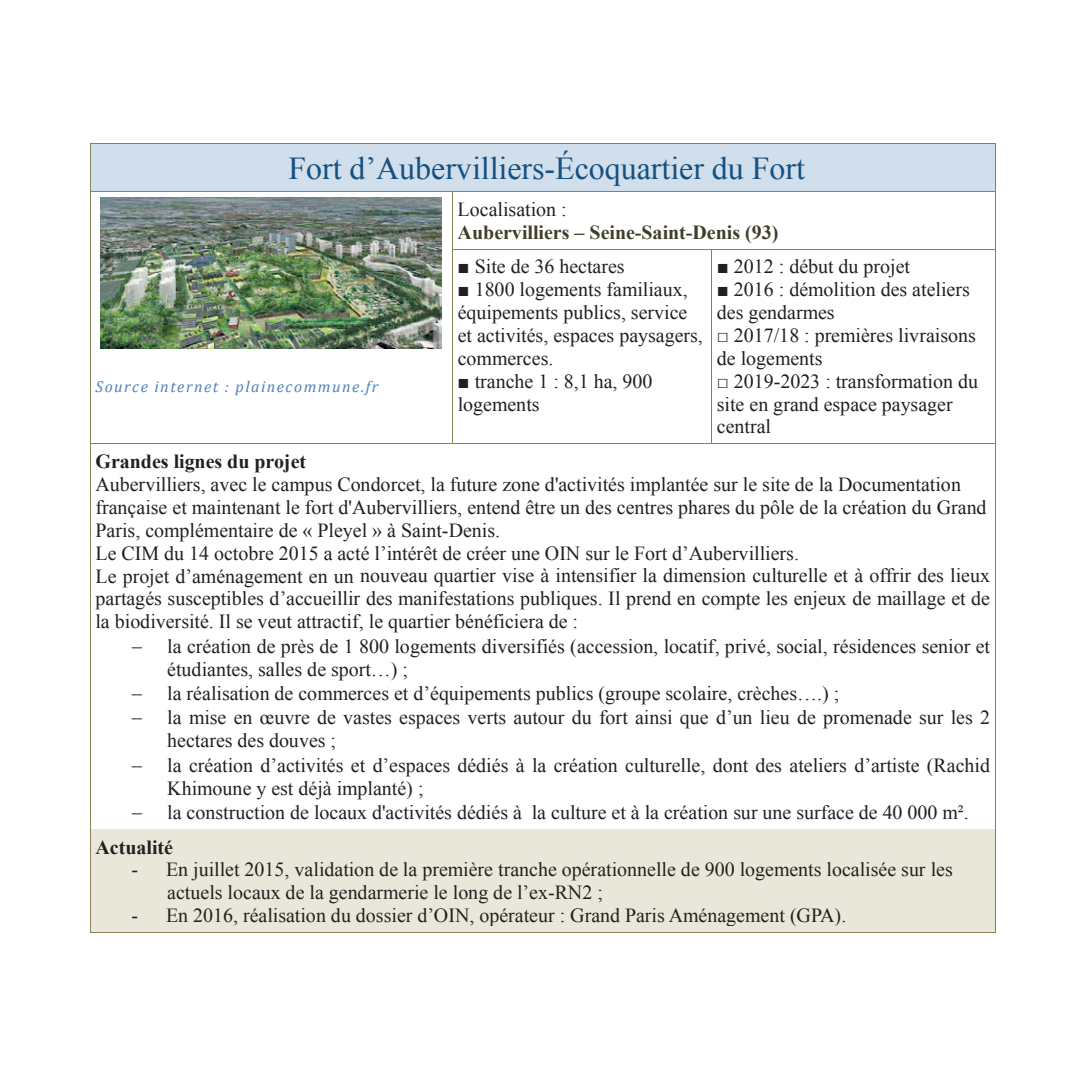
<style>
.page{position:relative;width:1078px;height:1078px;background:#fff}
.page>*{position:absolute;margin:0;border:0;box-sizing:border-box;transform-origin:0 0}
.t1{font:32px "Times New Roman";color:#155082}
.t2{font:20px/23px "Times New Roman";color:#231f20}
.t3{font:700 20px "Times New Roman";color:#403e28}
.t4{font:700 20px "Times New Roman";color:#231f20}
.t5{font:italic 15.8px "Cambria";letter-spacing:.095em;color:#4c81bd}
</style>
<div class="page">
<div style="left:90px;top:149px;width:5px;height:37px;background:#d0dfeb"></div>
<div style="left:989px;top:149px;width:6px;height:37px;background:#d0dfeb"></div>
<div style="left:95px;top:149px;width:894px;height:37px;background:#d0dfeb"></div>
<hr style="left:91px;top:143px;width:904px;height:1px;background:#888356">
<div style="left:91px;top:144px;width:904px;height:5px;background:#d0dfeb"></div>
<div style="left:90px;top:186px;width:905px;height:5px;background:#d0dfeb"></div>
<hr style="left:90px;top:149px;width:1px;height:42px;background:#888356">
<hr style="left:995px;top:149px;width:1px;height:42px;background:#888356">
<hr style="left:91px;top:191px;width:361px;height:1px;background:#888356">
<hr style="left:452px;top:191px;width:543px;height:1px;background:#888356">
<hr style="left:90px;top:197px;width:1px;height:52px;background:#888356">
<hr style="left:452px;top:197px;width:1px;height:52px;background:#888356">
<hr style="left:995px;top:197px;width:1px;height:52px;background:#888356">
<hr style="left:452px;top:249px;width:259px;height:1px;background:#888356">
<hr style="left:711px;top:249px;width:284px;height:1px;background:#888356">
<hr style="left:90px;top:255px;width:1px;height:188px;background:#888356">
<hr style="left:452px;top:255px;width:1px;height:188px;background:#888356">
<hr style="left:711px;top:255px;width:1px;height:188px;background:#888356">
<hr style="left:995px;top:255px;width:1px;height:188px;background:#888356">
<hr style="left:91px;top:443px;width:361px;height:1px;background:#888356">
<hr style="left:452px;top:443px;width:259px;height:1px;background:#888356">
<hr style="left:711px;top:443px;width:284px;height:1px;background:#888356">
<hr style="left:90px;top:449px;width:1px;height:379px;background:#888356">
<hr style="left:995px;top:449px;width:1px;height:379px;background:#888356">
<div style="left:90px;top:834px;width:5px;height:92px;background:#e8e7da"></div>
<div style="left:989px;top:834px;width:6px;height:92px;background:#e8e7da"></div>
<div style="left:95px;top:834px;width:894px;height:23px;background:#e8e7da"></div>
<div style="left:95px;top:857px;width:894px;height:23px;background:#e8e7da"></div>
<div style="left:95px;top:880px;width:894px;height:23px;background:#e8e7da"></div>
<div style="left:95px;top:903px;width:894px;height:23px;background:#e8e7da"></div>
<hr style="left:91px;top:828px;width:904px;height:1px;background:#888356">
<div style="left:91px;top:829px;width:904px;height:5px;background:#e8e7da"></div>
<div style="left:90px;top:926px;width:905px;height:5px;background:#e8e7da"></div>
<hr style="left:90px;top:834px;width:1px;height:97px;background:#888356">
<hr style="left:91px;top:931px;width:904px;height:1px;background:#888356">
<hr style="left:995px;top:834px;width:1px;height:97px;background:#888356">
<img style="left:100px;top:197px;width:342px;height:151px">
<h1 class="t1" style="left:288px;top:147px;width:518px">Fort d’Aubervilliers-Écoquartier du Fort</h1>
<p class="t5" style="left:95px;top:375px;width:284px">Source internet : plainecommune.fr</p>
<p class="t2" style="left:457px;top:197px;width:111px">Localisation :</p>
<p class="t3" style="left:457px;top:218px;width:322px">Aubervilliers – Seine-Saint-Denis (93)</p>
<p class="t2" style="left:457px;top:254px;width:168px">■ Site de 36 hectares</p>
<p class="t2" style="left:457px;top:277px;width:247px">■ 1800 logements familiaux, équipements publics, service et activités, espaces paysagers, commerces.</p>
<p class="t2" style="left:457px;top:369px;width:196px">■ tranche 1 : 8,1 ha, 900 logements</p>
<p class="t2" style="left:716px;top:254px;width:195px">■ 2012 : début du projet</p>
<p class="t2" style="left:716px;top:277px;width:254px">■ 2016 : démolition des ateliers des gendarmes</p>
<p class="t2" style="left:716px;top:323px;width:260px">□ 2017/18 : premières livraisons de logements</p>
<p class="t2" style="left:716px;top:369px;width:263px">□ 2019-2023 : transformation du site en grand espace paysager central</p>
<p class="t4" style="left:95px;top:447px;width:212px">Grandes lignes du projet</p>
<p class="t2" style="left:95px;top:472px;width:896px">Aubervilliers, avec le campus Condorcet, la future zone d'activités implantée sur le site de la Documentation française et maintenant le fort d'Aubervilliers, entend être un des centres phares du pôle de la création du Grand Paris, complémentaire de « Pleyel » à Saint-Denis.<br>Le CIM du 14 octobre 2015 a acté l’intérêt de créer une OIN sur le Fort d’Aubervilliers.<br>Le projet d’aménagement en un nouveau quartier vise à intensifier la dimension culturelle et à offrir des lieux partagés susceptibles d’accueillir des manifestations publiques. Il prend en compte les enjeux de maillage et de la biodiversité. Il se veut attractif, le quartier bénéficiera de :</p>
<p class="t2" style="left:131px;top:634px;width:860px">− la création de près de 1 800 logements diversifiés (accession, locatif, privé, social, résidences senior et</p>
<p class="t2" style="left:167px;top:657px;width:242px">étudiantes, salles de sport…) ;</p>
<p class="t2" style="left:131px;top:681px;width:709px">− la réalisation de commerces et d’équipements publics (groupe scolaire, crèches….) ;</p>
<p class="t2" style="left:131px;top:705px;width:860px">− la mise en œuvre de vastes espaces verts autour du fort ainsi que d’un lieu de promenade sur les 2</p>
<p class="t2" style="left:167px;top:728px;width:170px">hectares des douves ;</p>
<p class="t2" style="left:131px;top:753px;width:860px">− la création d’activités et d’espaces dédiés à la création culturelle, dont des ateliers d’artiste (Rachid</p>
<p class="t2" style="left:167px;top:775px;width:258px">Khimoune y est déjà implanté) ;</p>
<p class="t2" style="left:131px;top:800px;width:838px">− la construction de locaux d'activités dédiés à la culture et à la création sur une surface de 40 000 m².</p>
<p class="t4" style="left:95px;top:832px;width:79px">Actualité</p>
<p class="t2" style="left:167px;top:857px;width:786px;text-indent:-36px">- En juillet 2015, validation de la première tranche opérationnelle de 900 logements localisée sur les actuels locaux de la gendarmerie le long de l’ex-RN2 ;</p>
<p class="t2" style="left:131px;top:903px;width:716px">- En 2016, réalisation du dossier d’OIN, opérateur : Grand Paris Aménagement (GPA).</p>
</div>
